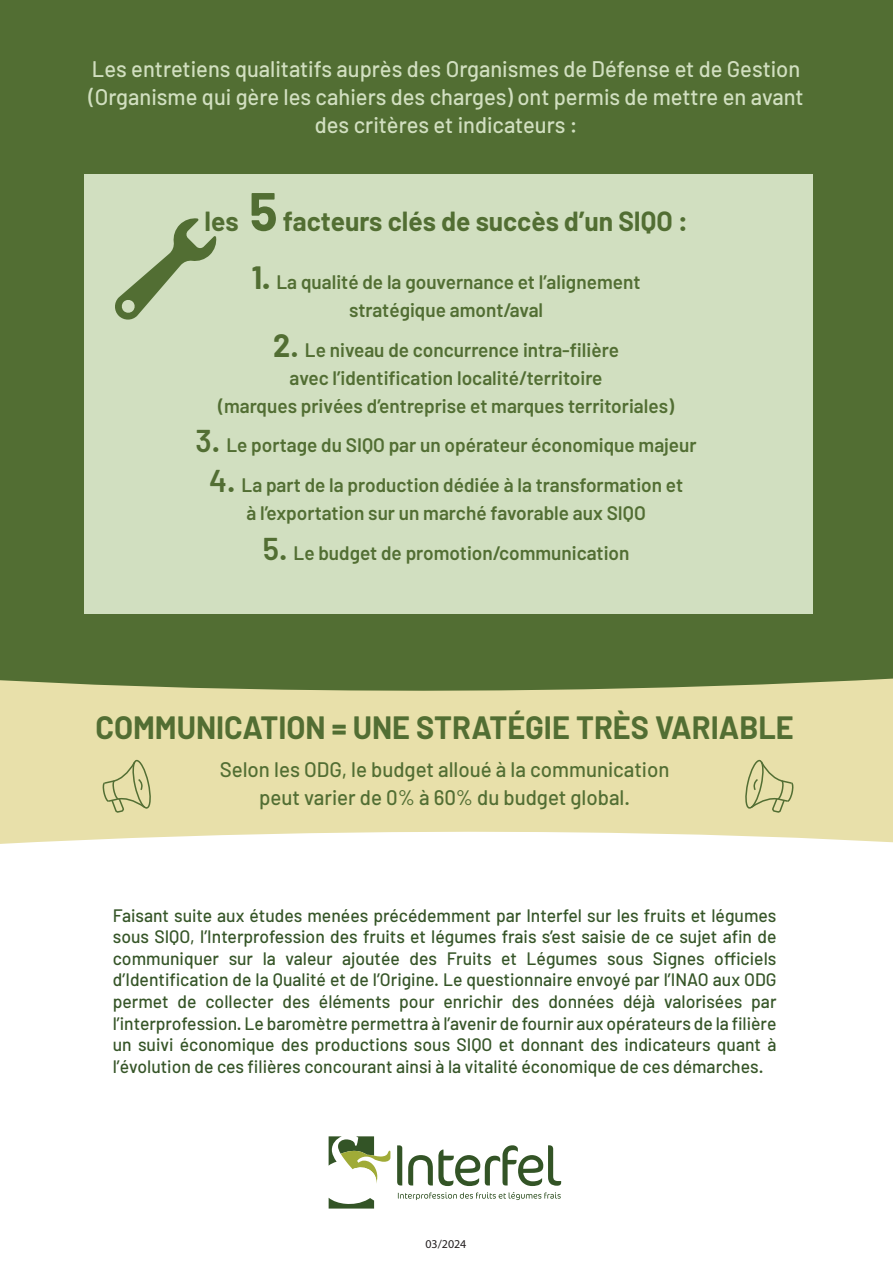
<style>
.page{position:relative;width:893px;height:1263px;background:#fff}
.page>*{position:absolute;margin:0;border:0;box-sizing:border-box;transform-origin:0 0}
.t1{font:700 31.5px "Barlow";color:#526e33}
.t2{font:700 27px "Barlow";color:#526e33}
.t3{font:500 22.5px/27.9px "Barlow";color:#d1dfc0;text-align:center}
.t4{font:500 21px/27.9px "Barlow";color:#526e33;text-align:center}
.t5{font:600 19.5px/27.9px "Barlow";color:#526e33;text-align:center}
.t6{font:500 18px/21.6px "Barlow";color:#365528;text-align:justify}
.t7{font:12px "Myriad Pro";color:#231f20}
.s1{font-size:54px}
.s2{font-weight:700;font-size:31.5px}
.s3{font-size:31.5px}
</style>
<div class="page">
<div style="left:0;top:0;width:893px;height:678px;background:#526e33"></div>
<svg style="left:0;top:801px;width:893px;height:43px;fill:#e8e0aa"></svg>
<svg style="left:0;top:678px;width:893px;height:123px;background:#dcd7a0"></svg>
<div style="left:84px;top:175px;width:728px;height:439px;background:#d1dfc0"></div>
<svg style="left:115px;top:218px;width:102px;height:102px"></svg>
<svg style="left:745px;top:760px;width:50px;height:53px;background:#d2cf98"></svg>
<svg style="left:101px;top:760px;width:50px;height:53px;background:#d2cf98"></svg>
<svg style="left:397px;top:1145px;width:5px;height:40px"></svg>
<svg style="left:408px;top:1145px;width:153px;height:41px"></svg>
<svg style="left:329px;top:1136px;width:61px;height:72px"></svg>
<svg style="left:398px;top:1192px;width:163px;height:8px"></svg>
<p class="t3" style="left:89px;top:57px;width:717px">Les entretiens qualitatifs auprès des Organismes de Défense et de Gestion (Organisme qui gère les cahiers des charges) ont permis de mettre en avant des critères et indicateurs :</p>
<h2 class="t2" style="left:205px;top:210px;width:485px">les <span class="s1">5</span> facteurs clés de succès d’un SIQO :</h2>
<p class="t5" style="left:252px;top:267px;width:390px"><span class="s2">1.</span> La qualité de la gouvernance et l’alignement stratégique amont/aval</p>
<p class="t5" style="left:218px;top:335px;width:457px"><span class="s2">2</span><span class="s3">.</span> Le niveau de concurrence intra-filière<br>avec l’identification localité/territoire<br>(marques privées d’entreprise et marques territoriales)</p>
<p class="t5" style="left:196px;top:431px;width:502px"><span class="s3">3.</span> Le portage du SIQO par un opérateur économique majeur</p>
<p class="t5" style="left:209px;top:471px;width:476px"><span class="s3">4.</span> La part de la production dédiée à la transformation et à l’exportation sur un marché favorable aux SIQO</p>
<p class="t5" style="left:263px;top:539px;width:368px"><span class="s3">5.</span> Le budget de promotion/communication</p>
<h1 class="t1" style="left:95px;top:715px;width:700px">COMMUNICATION = UNE STRATÉGIE TRÈS VARIABLE</h1>
<p class="t4" style="left:220px;top:757px;width:451px">Selon les ODG, le budget alloué à la communication peut varier de 0% à 60% du budget global.</p>
<p class="t6" style="left:113px;top:906px;width:665px">Faisant suite aux études menées précédemment par Interfel sur les fruits et légumes sous SIQO, l’Interprofession des fruits et légumes frais s’est saisie de ce sujet afin de communiquer sur la valeur ajoutée des Fruits et Légumes sous Signes officiels d’Identification de la Qualité et de l’Origine. Le questionnaire envoyé par l’INAO aux ODG permet de collecter des éléments pour enrichir des données déjà valorisées par l’interprofession. Le baromètre permettra à l’avenir de fournir aux opérateurs de la filière un suivi économique des productions sous SIQO et donnant des indicateurs quant à l’évolution de ces filières concourant ainsi à la vitalité économique de ces démarches.</p>
<p class="t7" style="left:425px;top:1237px;width:43px">03/2024</p>
</div>
